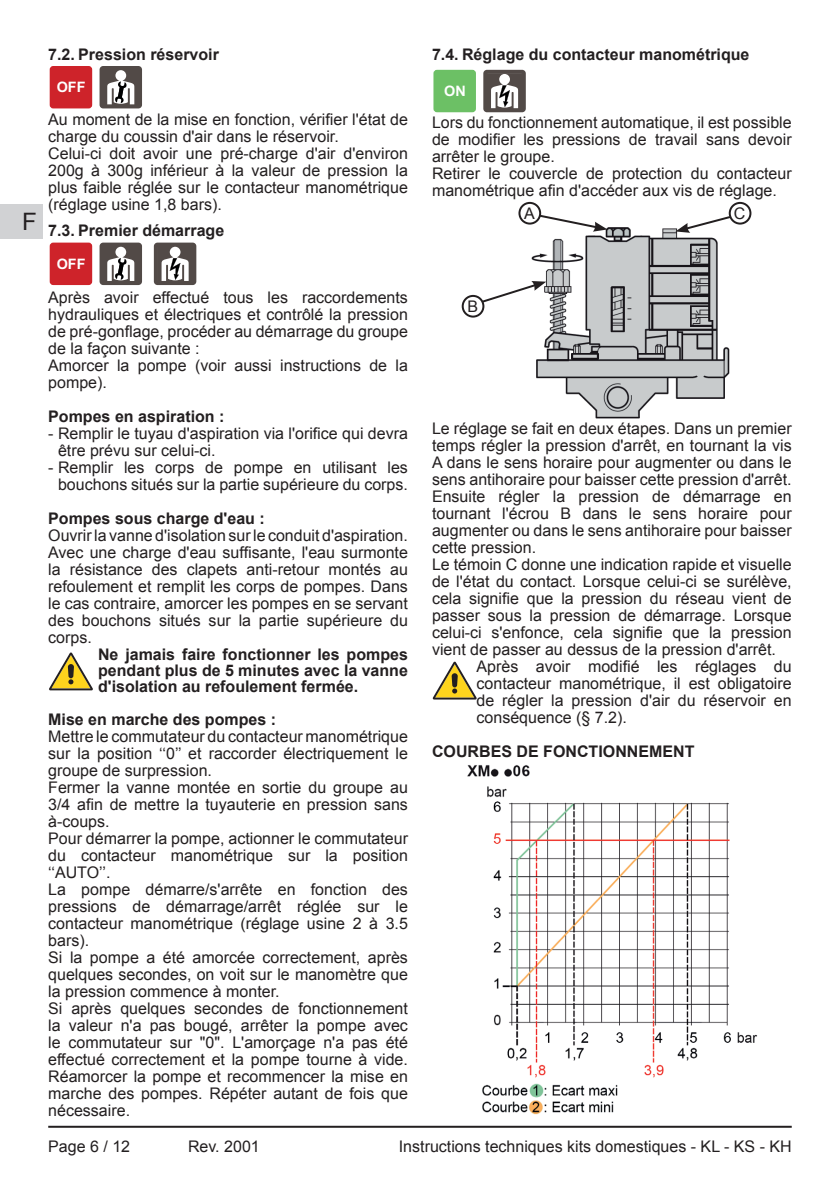
<style>
.page{position:relative;width:840px;height:1191px;background:#fff}
.page>*{position:absolute;margin:0;border:0;box-sizing:border-box;transform-origin:0 0}
.t1{font:24px "Arial";color:#231f20}
.t2{font:16px/17px "Arial";color:#231f20}
.t3{font:700 16px/16px "Arial";color:#231f20;text-align:justify}
.t4{font:700 14.4px "Arial";color:#fff}
</style>
<div class="page">
<hr style="left:48px;top:1125px;width:743px;height:2px;background:#231f20">
<div style="left:0;top:204px;width:43px;height:34px;background:#d1d2d4"></div>
<div style="left:52px;top:68px;width:38px;height:38px;background:#ce232a;border-radius:2px"></div>
<div style="left:50px;top:66px;width:42px;height:42px;border:4px solid #ce232a;border-radius:2px"></div>
<svg style="left:99px;top:66px;width:43px;height:42px"></svg>
<div style="left:52px;top:245px;width:38px;height:38px;background:#ce232a;border-radius:2px"></div>
<div style="left:50px;top:243px;width:42px;height:42px;border:4px solid #ce232a;border-radius:2px"></div>
<svg style="left:99px;top:243px;width:43px;height:42px"></svg>
<svg style="left:154px;top:243px;width:42px;height:42px"></svg>
<svg style="left:49px;top:652px;width:44px;height:38px"></svg>
<div style="left:435px;top:72px;width:38px;height:38px;background:#6cc065;border-radius:2px"></div>
<div style="left:433px;top:70px;width:42px;height:42px;border:4px solid #6cc065;border-radius:2px"></div>
<svg style="left:483px;top:70px;width:42px;height:42px"></svg>
<img style="left:531px;top:227px;width:199px;height:192px">
<svg style="left:432px;top:661px;width:44px;height:38px"></svg>
<img style="left:467px;top:765px;width:290px;height:350px">
<svg style="left:536px;top:213px;width:71px;height:19px"></svg>
<svg style="left:480px;top:281px;width:66px;height:23px"></svg>
<svg style="left:675px;top:215px;width:57px;height:18px"></svg>
<div style="left:461px;top:295px;width:23px;height:22px;border:2px solid #231f20;border-radius:50%"></div>
<div style="left:518px;top:202px;width:23px;height:23px;border:2px solid #231f20;border-radius:50%"></div>
<div style="left:728px;top:202px;width:23px;height:23px;border:2px solid #231f20;border-radius:50%"></div>
<h1 class="t1" style="left:22px;top:206px;width:16px">F</h1>
<p class="t3" style="left:48px;top:47px;width:172px">7.2. Pression réservoir</p>
<p class="t4" style="left:57px;top:77px;width:30px">OFF</p>
<p class="t2" style="left:48px;top:111px;width:361px">Au moment de la mise en fonction, vérifier l'état de charge du coussin d'air dans le réservoir.<br>Celui-ci doit avoir une pré-charge d'air d'environ 200g à 300g inférieur à la valeur de pression la plus faible réglée sur le contacteur manométrique (réglage usine 1,8 bars).</p>
<p class="t3" style="left:48px;top:223px;width:177px">7.3. Premier démarrage</p>
<p class="t4" style="left:57px;top:254px;width:30px">OFF</p>
<p class="t2" style="left:48px;top:289px;width:361px">Après avoir effectué tous les raccordements hydrauliques et électriques et contrôlé la pression de pré-gonflage, procéder au démarrage du groupe de la façon suivante :<br>Amorcer la pompe (voir aussi instructions de la pompe).</p>
<p class="t3" style="left:48px;top:409px;width:178px">Pompes en aspiration :</p>
<p class="t2" style="left:58px;top:425px;width:351px;text-indent:-10px">- Remplir le tuyau d'aspiration via l'orifice qui devra être prévu sur celui-ci.</p>
<p class="t2" style="left:48px;top:459px;width:361px;text-align:right">- Remplir les corps de pompe en utilisant les bouchons situés sur la partie supérieure du corps.</p>
<p class="t3" style="left:48px;top:511px;width:218px">Pompes sous charge d'eau :</p>
<p class="t2" style="left:48px;top:527px;width:361px;text-align:justify">Ouvrir la vanne d'isolation sur le conduit d'aspiration.<br>Avec une charge d'eau suffisante, l'eau surmonte la résistance des clapets anti-retour montés au refoulement et remplit les corps de pompes. Dans le cas contraire, amorcer les pompes en se servant des bouchons situés sur la partie supérieure du corps.</p>
<p class="t3" style="left:98px;top:647px;width:311px">Ne jamais faire fonctionner les pompes pendant plus de 5 minutes avec la vanne d'isolation au refoulement fermée.</p>
<p class="t3" style="left:48px;top:712px;width:229px">Mise en marche des pompes :</p>
<p class="t2" style="left:48px;top:728px;width:361px">Mettre le commutateur du contacteur manométrique sur la position ‘‘0’’ et raccorder électriquement le groupe de surpression.<br>Fermer la vanne montée en sortie du groupe au 3/4 afin de mettre la tuyauterie en pression sans à-coups.<br>Pour démarrer la pompe, actionner le commutateur du contacteur manométrique sur la position ‘‘AUTO’’.<br>La pompe démarre/s'arrête en fonction des pressions de démarrage/arrêt réglée sur le contacteur manométrique (réglage usine 2 à 3.5 bars).<br>Si la pompe a été amorcée correctement, après quelques secondes, on voit sur le manomètre que la pression commence à monter.<br>Si après quelques secondes de fonctionnement la valeur n'a pas bougé, arrêter la pompe avec le commutateur sur "0". L'amorçage n'a pas été effectué correctement et la pompe tourne à vide.<br>Réamorcer la pompe et recommencer la mise en marche des pompes. Répéter autant de fois que nécessaire.</p>
<p class="t3" style="left:432px;top:47px;width:319px">7.4. Réglage du contacteur manométrique</p>
<p class="t4" style="left:444px;top:81px;width:23px">ON</p>
<p class="t2" style="left:432px;top:114px;width:361px">Lors du fonctionnement automatique, il est possible de modifier les pressions de travail sans devoir arrêter le groupe.<br>Retirer le couvercle de protection du contacteur manométrique afin d'accéder aux vis de réglage.</p>
<p class="t2" style="left:467px;top:298px;width:12px">B</p>
<p class="t2" style="left:524px;top:205px;width:12px">A</p>
<p class="t2" style="left:733px;top:205px;width:13px">C</p>
<p class="t2" style="left:432px;top:420px;width:361px">Le réglage se fait en deux étapes. Dans un premier</p>
<p class="t2" style="left:432px;top:437px;width:361px">temps régler la pression d'arrêt, en tournant la vis</p>
<p class="t2" style="left:432px;top:454px;width:361px">A dans le sens horaire pour augmenter ou dans le</p>
<p class="t2" style="left:432px;top:471px;width:361px">sens antihoraire pour baisser cette pression d'arrêt.</p>
<p class="t2" style="left:432px;top:488px;width:361px">Ensuite régler la pression de démarrage en</p>
<p class="t2" style="left:432px;top:505px;width:361px">tournant l'écrou B dans le sens horaire pour</p>
<p class="t2" style="left:432px;top:522px;width:361px">augmenter ou dans le sens antihoraire pour baisser</p>
<p class="t2" style="left:432px;top:539px;width:106px">cette pression.</p>
<p class="t2" style="left:432px;top:556px;width:361px">Le témoin C donne une indication rapide et visuelle</p>
<p class="t2" style="left:432px;top:573px;width:361px">de l'état du contact. Lorsque celui-ci se surélève,</p>
<p class="t2" style="left:432px;top:590px;width:361px">cela signifie que la pression du réseau vient de</p>
<p class="t2" style="left:432px;top:607px;width:361px">passer sous la pression de démarrage. Lorsque</p>
<p class="t2" style="left:432px;top:624px;width:361px">celui-ci s'enfonce, cela signifie que la pression</p>
<p class="t2" style="left:432px;top:641px;width:345px">vient de passer au dessus de la pression d'arrêt.</p>
<p class="t2" style="left:476px;top:658px;width:316px">Après avoir modifié les réglages du</p>
<p class="t2" style="left:476px;top:675px;width:316px">contacteur manométrique, il est obligatoire</p>
<p class="t2" style="left:476px;top:692px;width:316px">de régler la pression d'air du réservoir en</p>
<p class="t2" style="left:476px;top:709px;width:152px">conséquence (§ 7.2).</p>
<p class="t3" style="left:432px;top:744px;width:264px">COURBES DE FONCTIONNEMENT</p>
<p class="t2" style="left:48px;top:1137px;width:83px">Page 6 / 12</p>
<p class="t2" style="left:188px;top:1137px;width:73px">Rev. 2001</p>
<p class="t2" style="left:398px;top:1137px;width:394px">Instructions techniques kits domestiques - KL - KS - KH</p>
</div>
